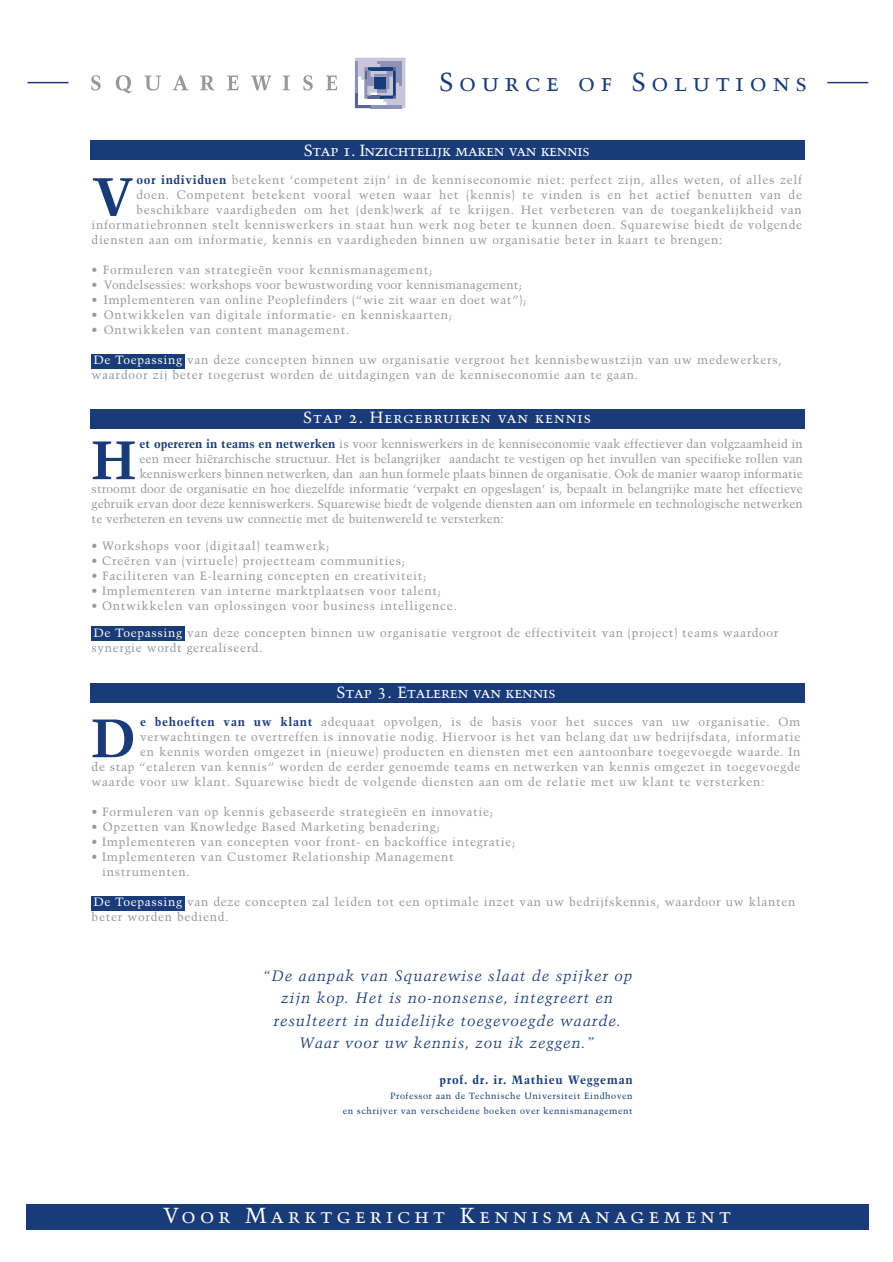
<style>
.page{position:relative;width:893px;height:1262px;background:#fff}
.page>*{position:absolute;margin:0;border:0;box-sizing:border-box;transform-origin:0 0}
.t1{font:700 54px "Trump Mediaeval";color:#193b77}
.t2{font:26.1px "Trump Mediaeval SC";letter-spacing:.21em;color:#193b77}
.t3{font:21.75px "Trump Mediaeval SC";letter-spacing:.185em;color:#fff}
.t4{font:16.2px "Trump Mediaeval SC";letter-spacing:-.015em;color:#fff}
.t5{font:16.2px "Trump Mediaeval SC";letter-spacing:.055em;color:#fff}
.t6{font:italic 15px/22.5px "Trump Mediaeval";letter-spacing:.055em;color:#193b77;text-align:center}
.t7{font:12px/15px "Trump Mediaeval";letter-spacing:.055em;color:#999899}
.t8{font:12px "Trump Mediaeval";letter-spacing:.005em;color:#999899}
.t9{font:12px "Trump Mediaeval";letter-spacing:.015em;color:#999899}
.t10{font:700 12px "Trump Mediaeval";letter-spacing:.055em;color:#193b77}
.t11{font:9px/15px "Trump Mediaeval";letter-spacing:.055em;color:#193b77;text-align:right}
.s1{font-weight:700;color:#193b77}
.s2{color:#fff}
</style>
<div class="page">
<div style="left:90px;top:683px;width:714px;height:20px;background:#193b77"></div>
<div style="left:91px;top:354px;width:93px;height:15px;background:#193b77"></div>
<div style="left:91px;top:626px;width:93px;height:15px;background:#193b77"></div>
<div style="left:91px;top:896px;width:93px;height:15px;background:#193b77"></div>
<div style="left:90px;top:140px;width:714px;height:20px;background:#193b77"></div>
<div style="left:90px;top:409px;width:714px;height:19px;background:#193b77"></div>
<div style="left:26px;top:1204px;width:842px;height:25px;background:#193b77"></div>
<hr style="left:27px;top:82px;width:41px;height:1px;background:#193b77">
<hr style="left:827px;top:82px;width:41px;height:1px;background:#193b77">
<svg style="left:355px;top:58px;width:50px;height:50px;background:#9ca3c1"></svg>
<svg style="left:91px;top:75px;width:10px;height:16px"></svg>
<svg style="left:116px;top:75px;width:16px;height:18px"></svg>
<svg style="left:144px;top:76px;width:17px;height:15px"></svg>
<svg style="left:173px;top:75px;width:15px;height:15px"></svg>
<svg style="left:200px;top:76px;width:14px;height:15px"></svg>
<svg style="left:227px;top:76px;width:11px;height:14px"></svg>
<svg style="left:251px;top:76px;width:20px;height:14px"></svg>
<svg style="left:282px;top:76px;width:8px;height:14px"></svg>
<svg style="left:303px;top:75px;width:10px;height:16px"></svg>
<svg style="left:326px;top:76px;width:11px;height:14px"></svg>
<h2 class="t2" style="left:439px;top:70px;width:369px">Source of Solutions</h2>
<h3 class="t4" style="left:304px;top:143px;width:287px">Stap 1. Inzichtelijk maken van kennis</h3>
<p class="t7" style="left:136px;top:173px;width:667px"><span class="s1">oor individuen</span> betekent ‘competent zijn’ in de kenniseconomie niet: perfect zijn, alles weten, of alles zelf</p>
<p class="t7" style="left:136px;top:188px;width:667px">doen. Competent betekent vooral weten waar het (kennis) te vinden is en het actief benutten van de</p>
<p class="t7" style="left:136px;top:203px;width:667px">beschikbare vaardigheden om het (denk)werk af te krijgen. Het verbeteren van de toegankelijkheid van</p>
<p class="t7" style="left:92px;top:218px;width:711px">informatiebronnen stelt kenniswerkers in staat hun werk nog beter te kunnen doen. Squarewise biedt de volgende</p>
<p class="t7" style="left:92px;top:233px;width:632px">diensten aan om informatie, kennis en vaardigheden binnen uw organisatie beter in kaart te brengen:</p>
<p class="t7" style="left:92px;top:263px;width:342px">• Formuleren van strategieën voor kennismanagement;</p>
<p class="t9" style="left:92px;top:280px;width:432px">• Vondelsessies: workshops voor bewustwording voor kennismanagement;</p>
<p class="t7" style="left:92px;top:293px;width:436px">• Implementeren van online Peoplefinders (“wie zit waar en doet wat”);</p>
<p class="t7" style="left:92px;top:308px;width:362px">• Ontwikkelen van digitale informatie- en kenniskaarten;</p>
<p class="t7" style="left:92px;top:323px;width:259px">• Ontwikkelen van content management.</p>
<p class="t7" style="left:92px;top:353px;width:691px"><span class="s2">De Toepassing</span> van deze concepten binnen uw organisatie vergroot het kennisbewustzijn van uw medewerkers, waardoor zij beter toegerust worden de uitdagingen van de kenniseconomie aan te gaan.</p>
<h1 class="t1" style="left:91px;top:174px;width:44px">V</h1>
<h3 class="t5" style="left:303px;top:410px;width:289px">Stap 2. Hergebruiken van kennis</h3>
<p class="t8" style="left:140px;top:438px;width:664px"><span class="s1">et opereren in teams en netwerken</span> is voor kenniswerkers in de kenniseconomie vaak effectiever dan volgzaamheid in</p>
<p class="t8" style="left:140px;top:453px;width:664px">een meer hiërarchische structuur. Het is belangrijker aandacht te vestigen op het invullen van specifieke rollen van</p>
<p class="t8" style="left:140px;top:468px;width:665px">kenniswerkers binnen netwerken, dan aan hun formele plaats binnen de organisatie. Ook de manier waarop informatie</p>
<p class="t8" style="left:92px;top:483px;width:712px">stroomt door de organisatie en hoe diezelfde informatie ‘verpakt en opgeslagen’ is, bepaalt in belangrijke mate het effectieve</p>
<p class="t8" style="left:92px;top:498px;width:712px">gebruik ervan door deze kenniswerkers. Squarewise biedt de volgende diensten aan om informele en technologische netwerken</p>
<p class="t8" style="left:92px;top:513px;width:413px">te verbeteren en tevens uw connectie met de buitenwereld te versterken:</p>
<p class="t7" style="left:92px;top:539px;width:239px">• Workshops voor (digitaal) teamwerk;</p>
<p class="t7" style="left:92px;top:554px;width:315px">• Creëren van (virtuele) projectteam communities;</p>
<p class="t7" style="left:92px;top:569px;width:336px">• Faciliteren van E-learning concepten en creativiteit;</p>
<p class="t7" style="left:92px;top:584px;width:351px">• Implementeren van interne marktplaatsen voor talent;</p>
<p class="t7" style="left:92px;top:599px;width:366px">• Ontwikkelen van oplossingen voor business intelligence.</p>
<p class="t7" style="left:92px;top:626px;width:688px"><span class="s2">De Toepassing</span> van deze concepten binnen uw organisatie vergroot de effectiviteit van (project) teams waardoor synergie wordt gerealiseerd.</p>
<h1 class="t1" style="left:91px;top:437px;width:46px">H</h1>
<h3 class="t4" style="left:336px;top:685px;width:220px">Stap 3. Etaleren van kennis</h3>
<p class="t7" style="left:140px;top:715px;width:661px"><span class="s1">e behoeften van uw klant</span> adequaat opvolgen, is de basis voor het succes van uw organisatie. Om</p>
<p class="t7" style="left:140px;top:730px;width:661px">verwachtingen te overtreffen is innovatie nodig. Hiervoor is het van belang dat uw bedrijfsdata, informatie</p>
<p class="t7" style="left:140px;top:745px;width:661px">en kennis worden omgezet in (nieuwe) producten en diensten met een aantoonbare toegevoegde waarde. In</p>
<p class="t7" style="left:92px;top:760px;width:710px">de stap “etaleren van kennis” worden de eerder genoemde teams en netwerken van kennis omgezet in toegevoegde</p>
<p class="t7" style="left:92px;top:775px;width:674px">waarde voor uw klant. Squarewise biedt de volgende diensten aan om de relatie met uw klant te versterken:</p>
<p class="t7" style="left:92px;top:805px;width:403px">• Formuleren van op kennis gebaseerde strategieën en innovatie;</p>
<p class="t7" style="left:92px;top:820px;width:349px">• Opzetten van Knowledge Based Marketing benadering;</p>
<p class="t7" style="left:92px;top:835px;width:425px">• Implementeren van concepten voor front- en backoffice integratie;</p>
<p class="t7" style="left:102px;top:850px;width:353px;text-indent:-11px">• Implementeren van Customer Relationship Management instrumenten.</p>
<p class="t7" style="left:92px;top:895px;width:705px"><span class="s2">De Toepassing</span> van deze concepten zal leiden tot een optimale inzet van uw bedrijfskennis, waardoor uw klanten beter worden bediend.</p>
<h1 class="t1" style="left:91px;top:715px;width:46px">D</h1>
<p class="t6" style="left:262px;top:965px;width:371px">“De aanpak van Squarewise slaat de spijker op zijn kop. Het is no-nonsense, integreert en resulteert in duidelijke toegevoegde waarde.<br>Waar voor uw kennis, zou ik zeggen.”</p>
<p class="t10" style="left:439px;top:1074px;width:195px">prof. dr. ir. Mathieu Weggeman</p>
<p class="t11" style="left:342px;top:1089px;width:291px">Professor aan de Technische Universiteit Eindhoven<br>en schrijver van verscheidene boeken over kennismanagement</p>
<h3 class="t3" style="left:163px;top:1206px;width:569px">Voor Marktgericht Kennismanagement</h3>
</div>
